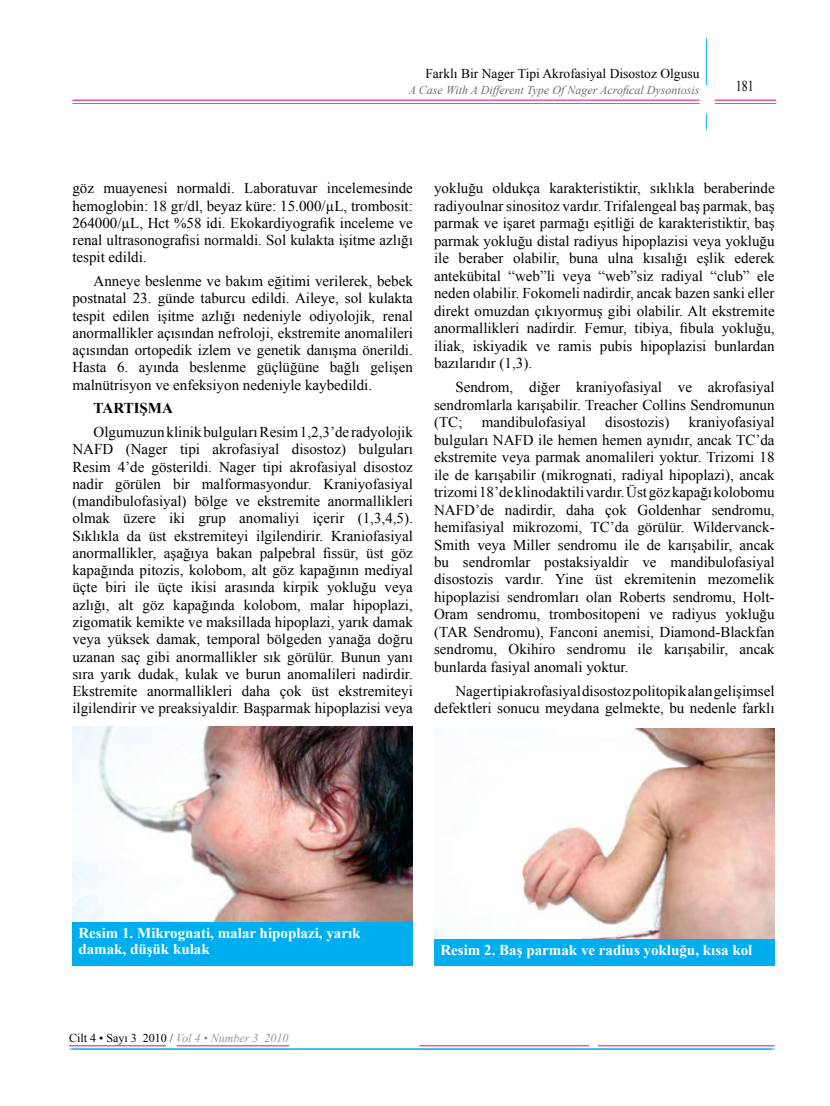
<style>
.page{position:relative;width:830px;height:1106px;background:#fff}
.page>*{position:absolute;margin:0;border:0;box-sizing:border-box;transform-origin:0 0}
.t1{font:15px/17.2px "Times New Roman";color:#000;text-align:justify}
.t2{font:700 15px/16.5px "Times New Roman";color:#fff}
.t3{font:700 15px "Times New Roman";color:#000}
.t4{font:15px "Times New Roman";color:#000;scale:.8 1}
.t5{font:13.5px "Times New Roman";color:#000}
.t6{font:italic 12px "Times New Roman";color:#6d6f71}
.t7{font:12px "Times New Roman";color:#000}
.s1{font-style:italic;color:#939598}
</style>
<div class="page">
<hr style="left:72px;top:100px;width:627px;height:1px;background:#ec008c">
<hr style="left:72px;top:103px;width:627px;height:1px;background:#00aeef">
<hr style="left:176px;top:1045px;width:113px;height:1px;background:#ec008c">
<hr style="left:69px;top:1048px;width:702px;height:1px;background:#00aeef">
<hr style="left:69px;top:1045px;width:97px;height:1px;background:#ec008c">
<hr style="left:714px;top:100px;width:61px;height:1px;background:#ec008c">
<hr style="left:714px;top:103px;width:61px;height:1px;background:#00aeef">
<hr style="left:705px;top:38px;width:1px;height:47px;background:#00aeef">
<svg style="left:705px;top:114px;width:1px;height:16px"></svg>
<hr style="left:597px;top:1045px;width:177px;height:1px;background:#ec008c">
<hr style="left:72px;top:1048px;width:702px;height:1px;background:#00aeef">
<hr style="left:419px;top:1045px;width:170px;height:1px;background:#ec008c">
<img style="left:72px;top:726px;width:340px;height:196px">
<div style="left:72px;top:922px;width:340px;height:43px;background:#00aeef"></div>
<img style="left:434px;top:728px;width:340px;height:210px">
<div style="left:434px;top:939px;width:340px;height:26px;background:#00aeef"></div>
<p class="t5" style="left:425px;top:64px;width:275px">Farklı Bir Nager Tipi Akrofasiyal Disostoz Olgusu</p>
<p class="t6" style="left:408px;top:82px;width:292px">A Case With A Different Type Of Nager Acrofical Dysontosis</p>
<p class="t4" style="left:735px;top:75px;width:24px">181</p>
<p class="t1" style="left:72px;top:179px;width:342px">göz muayenesi normaldi. Laboratuvar incelemesinde hemoglobin: 18 gr/dl, beyaz küre: 15.000/µL, trombosit:<br>264000/µL, Hct %58 idi. Ekokardiyografik inceleme ve renal ultrasonografisi normaldi. Sol kulakta işitme azlığı tespit edildi.</p>
<p class="t1" style="left:72px;top:272px;width:342px;text-indent:21px">Anneye beslenme ve bakım eğitimi verilerek, bebek postnatal 23. günde taburcu edildi. Aileye, sol kulakta tespit edilen işitme azlığı nedeniyle odiyolojik, renal anormallikler açısından nefroloji, ekstremite anomalileri açısından ortopedik izlem ve genetik danışma önerildi.<br>Hasta 6. ayında beslenme güçlüğüne bağlı gelişen malnütrisyon ve enfeksiyon nedeniyle kaybedildi.</p>
<p class="t3" style="left:94px;top:398px;width:81px">TARTIŞMA</p>
<p class="t1" style="left:72px;top:423px;width:342px;text-indent:21px">Olgumuzun klinik bulguları Resim 1,2,3’de radyolojik NAFD (Nager tipi akrofasiyal disostoz) bulguları Resim 4’de gösterildi. Nager tipi akrofasiyal disostoz nadir görülen bir malformasyondur. Kraniyofasiyal (mandibulofasiyal) bölge ve ekstremite anormallikleri olmak üzere iki grup anomaliyi içerir (1,3,4,5).<br>Sıklıkla da üst ekstremiteyi ilgilendirir. Kraniofasiyal anormallikler, aşağıya bakan palpebral fissür, üst göz kapağında pitozis, kolobom, alt göz kapağının mediyal üçte biri ile üçte ikisi arasında kirpik yokluğu veya azlığı, alt göz kapağında kolobom, malar hipoplazi, zigomatik kemikte ve maksillada hipoplazi, yarık damak veya yüksek damak, temporal bölgeden yanağa doğru uzanan saç gibi anormallikler sık görülür. Bunun yanı sıra yarık dudak, kulak ve burun anomalileri nadirdir.<br>Ekstremite anormallikleri daha çok üst ekstremiteyi ilgilendirir ve preaksiyaldir. Başparmak hipoplazisi veya</p>
<p class="t1" style="left:434px;top:179px;width:342px">yokluğu oldukça karakteristiktir, sıklıkla beraberinde radiyoulnar sinositoz vardır. Trifalengeal baş parmak, baş parmak ve işaret parmağı eşitliği de karakteristiktir, baş parmak yokluğu distal radiyus hipoplazisi veya yokluğu ile beraber olabilir, buna ulna kısalığı eşlik ederek antekübital “web”li veya “web”siz radiyal “club” ele neden olabilir. Fokomeli nadirdir, ancak bazen sanki eller direkt omuzdan çıkıyormuş gibi olabilir. Alt ekstremite anormallikleri nadirdir. Femur, tibiya, fibula yokluğu, iliak, iskiyadik ve ramis pubis hipoplazisi bunlardan bazılarıdır (1,3).</p>
<p class="t1" style="left:434px;top:378px;width:342px;text-indent:21px">Sendrom, diğer kraniyofasiyal ve akrofasiyal sendromlarla karışabilir. Treacher Collins Sendromunun (TC;</p>
<p class="t1" style="left:434px;top:413px;width:342px;text-indent:254px">kraniyofasiyal bulguları NAFD ile hemen hemen aynıdır, ancak TC’da ekstremite veya parmak anomalileri yoktur. Trizomi 18 ile de karışabilir (mikrognati, radiyal hipoplazi), ancak trizomi 18’de klinodaktili vardır. Üst göz kapağı kolobomu NAFD’de nadirdir, daha çok Goldenhar sendromu, hemifasiyal mikrozomi, TC’da görülür. Wildervanck-Smith veya Miller sendromu ile de karışabilir, ancak bu sendromlar postaksiyaldir ve mandibulofasiyal disostozis vardır. Yine üst ekremitenin mezomelik hipoplazisi sendromları olan Roberts sendromu, Holt-Oram sendromu, trombositopeni ve radiyus yokluğu (TAR Sendromu), Fanconi anemisi, Diamond-Blackfan sendromu, Okihiro sendromu ile karışabilir, ancak bunlarda fasiyal anomali yoktur.</p>
<p class="t1" style="left:434px;top:681px;width:342px;text-align:right">Nager tipi akrofasiyal disostoz politopik alan gelişimsel defektleri sonucu meydana gelmekte, bu nedenle farklı</p>
<p class="t1" style="left:481px;top:413px;width:106px">mandibulofasiyal</p>
<p class="t1" style="left:605px;top:413px;width:66px">disostozis)</p>
<p class="t2" style="left:78px;top:924px;width:283px">Resim 1. Mikrognati, malar hipoplazi, yarık damak, düşük kulak</p>
<p class="t7" style="left:69px;top:1030px;width:221px">Cilt 4 • Sayı 3 2010 / <span class="s1">Vol 4 • Number 3 2010</span></p>
<p class="t2" style="left:440px;top:941px;width:313px">Resim 2. Baş parmak ve radius yokluğu, kısa kol</p>
</div>
